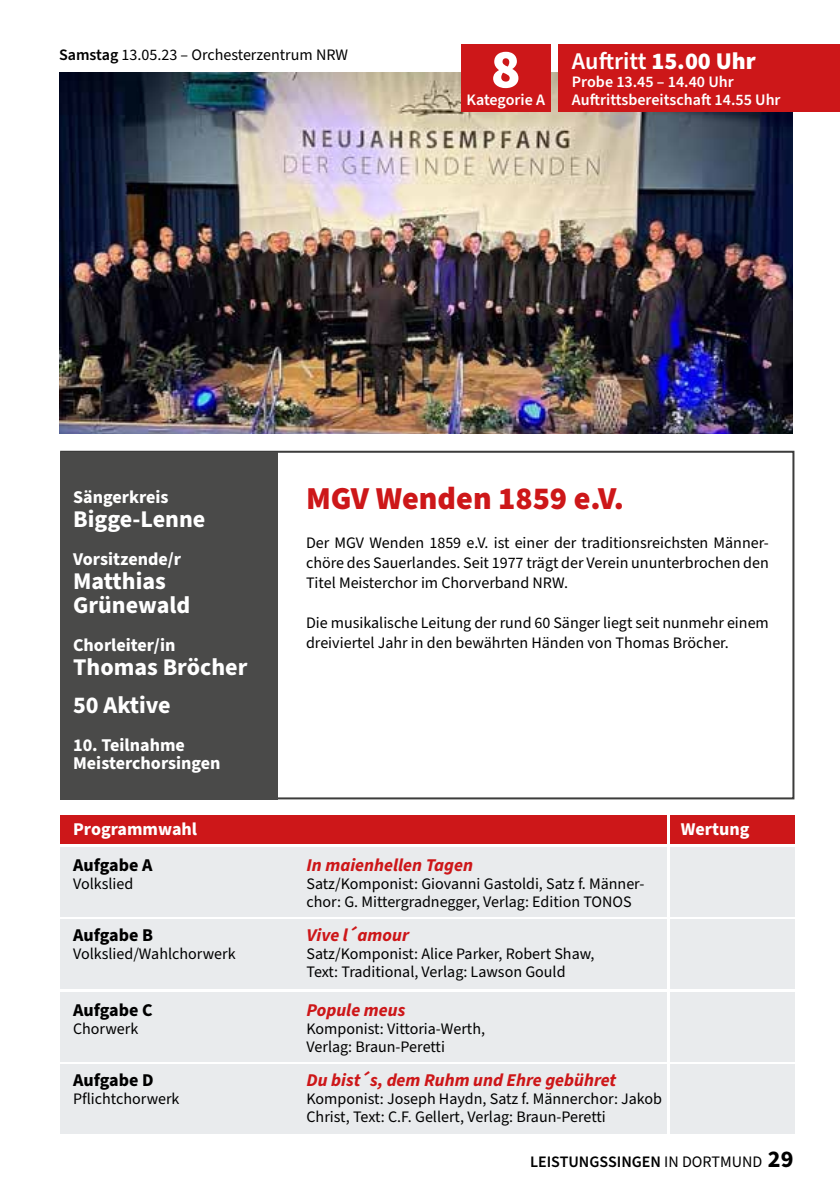
<style>
.page{position:relative;width:840px;height:1191px;background:#fff}
.page>*{position:absolute;margin:0;border:0;box-sizing:border-box;transform-origin:0 0}
.t1{font:900 55.2px "Source Sans Pro";color:#fff}
.t2{font:900 32px "Source Sans Pro";color:#cd1719}
.t3{font:700 24px/24px "Source Sans Pro";color:#fff}
.t4{font:600 24px "Source Sans Pro";color:#fff}
.t5{font:700 24px "Source Sans Pro";color:#000}
.t6{font:700 18px/18px "Source Sans Pro";color:#fff}
.t7{font:italic 700 18px "Source Sans Pro";color:#cd1719}
.t8{font:700 18px "Source Sans Pro";color:#000}
.t9{font:16px/18px "Source Sans Pro";color:#000}
.t10{font:600 16px/18px "Source Sans Pro";color:#fff}
.t11{font:600 16px "Source Sans Pro";color:#000}
.s1{font-weight:600}
.s2{font-weight:900}
.s3{font-weight:400}
</style>
<div class="page">
<div style="left:60px;top:846px;width:606px;height:70px;background:#e9ebed"></div>
<div style="left:669px;top:846px;width:125px;height:70px;background:#e9ebed"></div>
<div style="left:669px;top:919px;width:125px;height:70px;background:#e9ebed"></div>
<div style="left:669px;top:991px;width:125px;height:70px;background:#e9ebed"></div>
<div style="left:669px;top:1064px;width:125px;height:70px;background:#e9ebed"></div>
<div style="left:60px;top:919px;width:606px;height:70px;background:#e9ebed"></div>
<div style="left:60px;top:991px;width:606px;height:70px;background:#e9ebed"></div>
<div style="left:60px;top:1064px;width:606px;height:70px;background:#e9ebed"></div>
<div style="left:60px;top:815px;width:606px;height:29px;background:#cd1719"></div>
<div style="left:669px;top:815px;width:125px;height:29px;background:#cd1719"></div>
<div style="left:60px;top:452px;width:217px;height:347px;background:#4a4a49"></div>
<img style="left:59px;top:72px;width:733px;height:361px">
<div style="left:460px;top:44px;width:90px;height:67px;background:#cd1719"></div>
<div style="left:557px;top:44px;width:282px;height:67px;background:#cd1719"></div>
<p class="t9" style="left:59px;top:46px;width:290px"><span class="s1">Samstag</span> 13.05.23 – Orchesterzentrum NRW</p>
<h1 class="t1" style="left:490px;top:31px;width:31px">8</h1>
<p class="t10" style="left:466px;top:91px;width:80px">Kategorie A</p>
<h3 class="t4" style="left:571px;top:45px;width:185px">Auftritt <span class="s2">15.00 Uhr</span></h3>
<p class="t10" style="left:571px;top:73px;width:210px">Probe 13.45 – 14.40 Uhr<br>Auftrittsbereitschaft 14.55 Uhr</p>
<p class="t6" style="left:73px;top:489px;width:97px">Sängerkreis</p>
<h3 class="t3" style="left:73px;top:508px;width:134px">Bigge-Lenne</h3>
<p class="t6" style="left:73px;top:551px;width:109px">Vorsitzende/r</p>
<h3 class="t3" style="left:73px;top:570px;width:118px">Matthias<br>Grünewald</h3>
<p class="t6" style="left:73px;top:637px;width:104px">Chorleiter/in</p>
<h3 class="t3" style="left:73px;top:649px;width:176px;line-height:38px">Thomas Bröcher<br>50 Aktive</h3>
<p class="t6" style="left:73px;top:737px;width:149px">10. Teilnahme<br>Meisterchorsingen</p>
<h2 class="t2" style="left:306px;top:476px;width:319px">MGV Wenden 1859 e.V.</h2>
<p class="t9" style="left:306px;top:533px;width:464px;line-height:20px;text-align:justify">Der MGV Wenden 1859 e.V. ist einer der traditionsreichsten Männer&shy;chöre des Sauerlandes. Seit 1977 trägt der Verein ununterbrochen den Titel Meisterchor im Chorverband NRW.</p>
<p class="t9" style="left:306px;top:613px;width:464px;line-height:20px">Die musikalische Leitung der rund 60 Sänger liegt seit nunmehr einem dreiviertel Jahr in den bewährten Händen von Thomas Bröcher.</p>
<p class="t6" style="left:73px;top:820px;width:125px">Programmwahl</p>
<p class="t6" style="left:680px;top:820px;width:70px">Wertung</p>
<p class="t8" style="left:73px;top:852px;width:81px">Aufgabe A</p>
<p class="t9" style="left:73px;top:875px;width:62px">Volkslied</p>
<p class="t8" style="left:73px;top:922px;width:81px">Aufgabe B</p>
<p class="t9" style="left:73px;top:945px;width:164px">Volkslied/Wahlchorwerk</p>
<p class="t8" style="left:73px;top:998px;width:81px">Aufgabe C</p>
<p class="t9" style="left:73px;top:1020px;width:67px">Chorwerk</p>
<p class="t8" style="left:73px;top:1067px;width:82px">Aufgabe D</p>
<p class="t9" style="left:73px;top:1090px;width:108px">Pflichtchorwerk</p>
<p class="t7" style="left:306px;top:852px;width:168px">In maienhellen Tagen</p>
<p class="t9" style="left:306px;top:875px;width:339px">Satz/Komponist: Giovanni Gastoldi, Satz f. Männer&shy;chor: G. Mittergradnegger, Verlag: Edition TONOS</p>
<p class="t7" style="left:306px;top:922px;width:104px">Vive l´amour</p>
<p class="t9" style="left:306px;top:945px;width:289px">Satz/Komponist: Alice Parker, Robert Shaw,<br>Text: Traditional, Verlag: Lawson Gould</p>
<p class="t7" style="left:306px;top:998px;width:100px">Popule meus</p>
<p class="t9" style="left:306px;top:1020px;width:180px">Komponist: Vittoria-Werth,<br>Verlag: Braun-Peretti</p>
<p class="t7" style="left:306px;top:1067px;width:311px">Du bist´s, dem Ruhm und Ehre gebühret</p>
<p class="t9" style="left:306px;top:1090px;width:357px">Komponist: Joseph Haydn, Satz f. Männerchor: Jakob<br>Christ, Text: C.F. Gellert, Verlag: Braun-Peretti</p>
<h3 class="t5" style="left:767px;top:1143px;width:27px">29</h3>
<p class="t11" style="left:529px;top:1151px;width:233px">LEISTUNGSSINGEN <span class="s3">IN DORTMUND</span></p>
</div>
